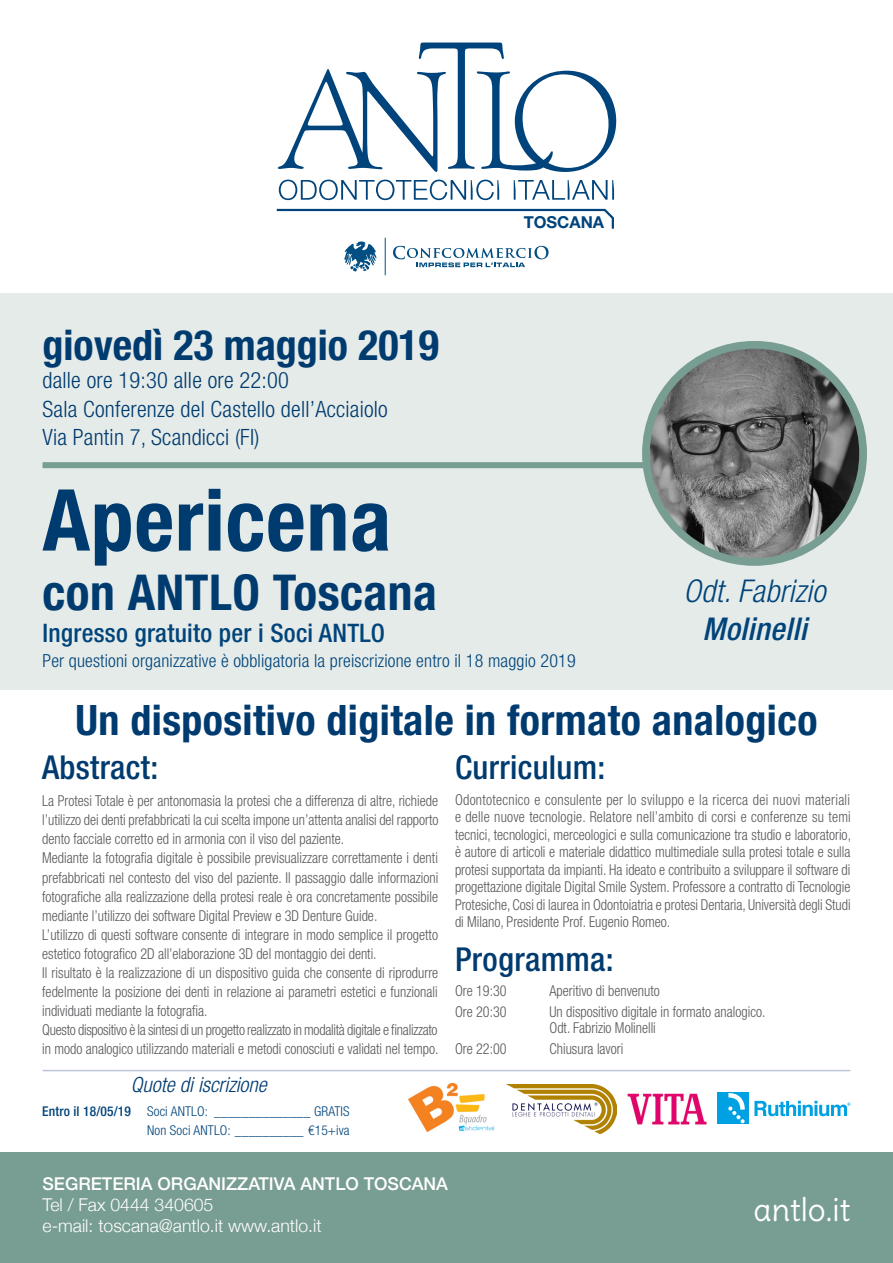
<style>
.page{position:relative;width:893px;height:1263px;background:#fff}
.page>*{position:absolute;margin:0;border:0;box-sizing:border-box;transform-origin:0 0}
.t1{font:700 condensed 85.5px "Helvetica Neue LT Std";letter-spacing:.01em;color:#003b70}
.t2{font:700 condensed 49.5px "Helvetica Neue LT Std";letter-spacing:.01em;color:#003b70}
.t3{font:700 condensed 42px "Helvetica Neue LT Std";letter-spacing:.01em;color:#003b70}
.t4{font:500 condensed 33px "Helvetica Neue LT Std";letter-spacing:.01em;color:#003b70}
.t5{font:31.95px "Delius";color:#fff}
.t6{font:italic 300 condensed 31.35px/37.7px "Helvetica Neue LT Std";letter-spacing:.01em;color:#00447b;text-align:center}
.t7{font:500 condensed 25.5px "Helvetica Neue LT Std";letter-spacing:.01em;color:#00447b}
.t8{font:300 condensed 22.5px "Helvetica Neue LT Std";letter-spacing:.01em;color:#003b70}
.t9{font:italic 300 condensed 21px "Helvetica Neue LT Std";color:#003b70}
.t10{font:300 condensed 18px "Helvetica Neue LT Std";letter-spacing:.01em;color:#00447b}
.t11{font:300 17.7px "Helvetica Neue";color:#fff}
.t12{font:500 17.7px "Helvetica Neue";color:#fff}
.t13{font:700 16.5px "Helvetica Neue LT Std";color:#00447b}
.t14{font:300 condensed 15px/19px "Helvetica Neue LT Std";color:#57585a;text-align:justify;scale:.94 1}
.t15{font:300 condensed 15px/19px "Helvetica Neue LT Std";letter-spacing:-.02em;color:#57585a;scale:.94 1}
.t16{font:300 condensed 13.5px "Helvetica Neue LT Std";letter-spacing:.01em;color:#00447b}
.s1{font-weight:500}
</style>
<div class="page">
<div style="left:0;top:293px;width:893px;height:397px;background:#e5ebe8"></div>
<div style="left:43px;top:462px;width:606px;height:6px;background:#789d92"></div>
<img style="left:646px;top:345px;width:217px;height:217px;border-radius:109px">
<div style="left:642px;top:341px;width:225px;height:225px;border:8px solid #789d92;border-radius:50%"></div>
<hr style="left:43px;top:1070px;width:807px;height:1px;background:#b9c7d7">
<div style="left:0;top:1152px;width:893px;height:111px;background:#789d92"></div>
<img style="left:627px;top:1094px;width:80px;height:30px">
<img style="left:506px;top:1084px;width:111px;height:50px">
<svg style="left:279px;top:180px;width:220px;height:20px"></svg>
<svg style="left:514px;top:180px;width:100px;height:20px"></svg>
<svg style="left:278px;top:43px;width:338px;height:129px"></svg>
<svg style="left:277px;top:209px;width:337px;height:20px"></svg>
<svg style="left:344px;top:241px;width:33px;height:31px"></svg>
<svg style="left:393px;top:246px;width:156px;height:21px"></svg>
<hr style="left:385px;top:238px;width:1px;height:37px;background:#014e82">
<svg style="left:754px;top:1101px;width:96px;height:15px"></svg>
<div style="left:717px;top:1093px;width:32px;height:31px;background:#00a1e3"></div>
<svg style="left:728px;top:1093px;width:17px;height:30px"></svg>
<img style="left:409px;top:1083px;width:85px;height:48px">
<p class="t3" style="left:43px;top:319px;width:398px">giovedì 23 maggio 2019</p>
<p class="t8" style="left:43px;top:367px;width:248px">dalle ore 19:30 alle ore 22:00</p>
<p class="t8" style="left:43px;top:396px;width:347px">Sala Conferenze del Castello dell’Acciaiolo</p>
<p class="t8" style="left:43px;top:424px;width:218px">Via Pantin 7, Scandicci (FI)</p>
<p class="t1" style="left:43px;top:468px;width:350px">Apericena</p>
<p class="t2" style="left:43px;top:562px;width:396px">con ANTLO Toscana</p>
<p class="t13" style="left:524px;top:212px;width:82px">TOSCANA</p>
<p class="t7" style="left:43px;top:618px;width:344px">Ingresso gratuito per i Soci ANTLO</p>
<p class="t10" style="left:43px;top:650px;width:535px">Per questioni organizzative è obbligatoria la preiscrizione entro il 18 maggio 2019</p>
<p class="t6" style="left:683px;top:573px;width:144px">Odt. Fabrizio<br><span class="s1">Molinelli</span></p>
<p class="t3" style="left:75px;top:695px;width:743px">Un dispositivo digitale in formato analogico</p>
<p class="t4" style="left:42px;top:747px;width:118px">Abstract:</p>
<p class="t14" style="left:42px;top:791px;width:423px">La Protesi Totale è per antonomasia la protesi che a differenza di altre, richiede l’utilizzo dei denti prefabbricati la cui scelta impone un’attenta analisi del rapporto dento facciale corretto ed in armonia con il viso del paziente.</p>
<p class="t14" style="left:42px;top:848px;width:423px">Mediante la fotografia digitale è possibile previsualizzare correttamente i denti prefabbricati nel contesto del viso del paziente. Il passaggio dalle informazioni fotografiche alla realizzazione della protesi reale è ora concretamente possibile mediante l’utilizzo dei software Digital Preview e 3D Denture Guide.</p>
<p class="t14" style="left:42px;top:925px;width:423px">L’utilizzo di questi software consente di integrare in modo semplice il progetto estetico fotografico 2D all’elaborazione 3D del montaggio dei denti.</p>
<p class="t14" style="left:42px;top:963px;width:423px">Il risultato è la realizzazione di un dispositivo guida che consente di riprodurre fedelmente la posizione dei denti in relazione ai parametri estetici e funzionali individuati mediante la fotografia.</p>
<p class="t15" style="left:42px;top:1020px;width:423px">Questo dispositivo è la sintesi di un progetto realizzato in modalità digitale e finalizzato in modo analogico utilizzando materiali e metodi conosciuti e validati nel tempo.</p>
<p class="t9" style="left:131px;top:1072px;width:137px">Quote di iscrizione</p>
<p class="t16" style="left:42px;top:1103px;width:309px"><span class="s1">Entro il 18/05/19</span> Soci ANTLO: ______________ GRATIS</p>
<p class="t16" style="left:147px;top:1123px;width:204px">Non Soci ANTLO: __________ €15+iva</p>
<p class="t4" style="left:455px;top:747px;width:152px">Curriculum:</p>
<p class="t14" style="left:455px;top:791px;width:423px;line-height:17.5px">Odontotecnico e consulente per lo sviluppo e la ricerca dei nuovi materiali e delle nuove tecnologie. Relatore nell’ambito di corsi e conferenze su temi tecnici, tecnologici, merceologici e sulla comunicazione tra studio e laboratorio, è autore di articoli e materiale didattico multimediale sulla protesi totale e sulla protesi supportata da impianti. Ha ideato e contribuito a sviluppare il software di progettazione digitale Digital Smile System. Professore a contratto di Tecnologie Protesiche, Cosi di laurea in Odontoiatria e protesi Dentaria, Università degli Studi di Milano, Presidente Prof. Eugenio Romeo.</p>
<p class="t4" style="left:455px;top:939px;width:160px">Programma:</p>
<p class="t14" style="left:455px;top:981px;width:56px">Ore 19:30</p>
<p class="t14" style="left:549px;top:981px;width:119px">Aperitivo di benvenuto</p>
<p class="t14" style="left:455px;top:1002px;width:56px">Ore 20:30</p>
<p class="t14" style="left:549px;top:1002px;width:231px">Un dispositivo digitale in formato analogico.</p>
<p class="t14" style="left:549px;top:1018px;width:115px">Odt. Fabrizio Molinelli</p>
<p class="t14" style="left:455px;top:1039px;width:56px">Ore 22:00</p>
<p class="t14" style="left:549px;top:1039px;width:80px">Chiusura lavori</p>
<p class="t12" style="left:43px;top:1169px;width:407px">SEGRETERIA ORGANIZZATIVA ANTLO TOSCANA</p>
<p class="t11" style="left:43px;top:1190px;width:172px">Tel / Fax 0444 340605</p>
<p class="t11" style="left:43px;top:1212px;width:281px">e-mail: toscana@antlo.it www.antlo.it</p>
<p class="t5" style="left:753px;top:1189px;width:98px">antlo.it</p>
</div>
